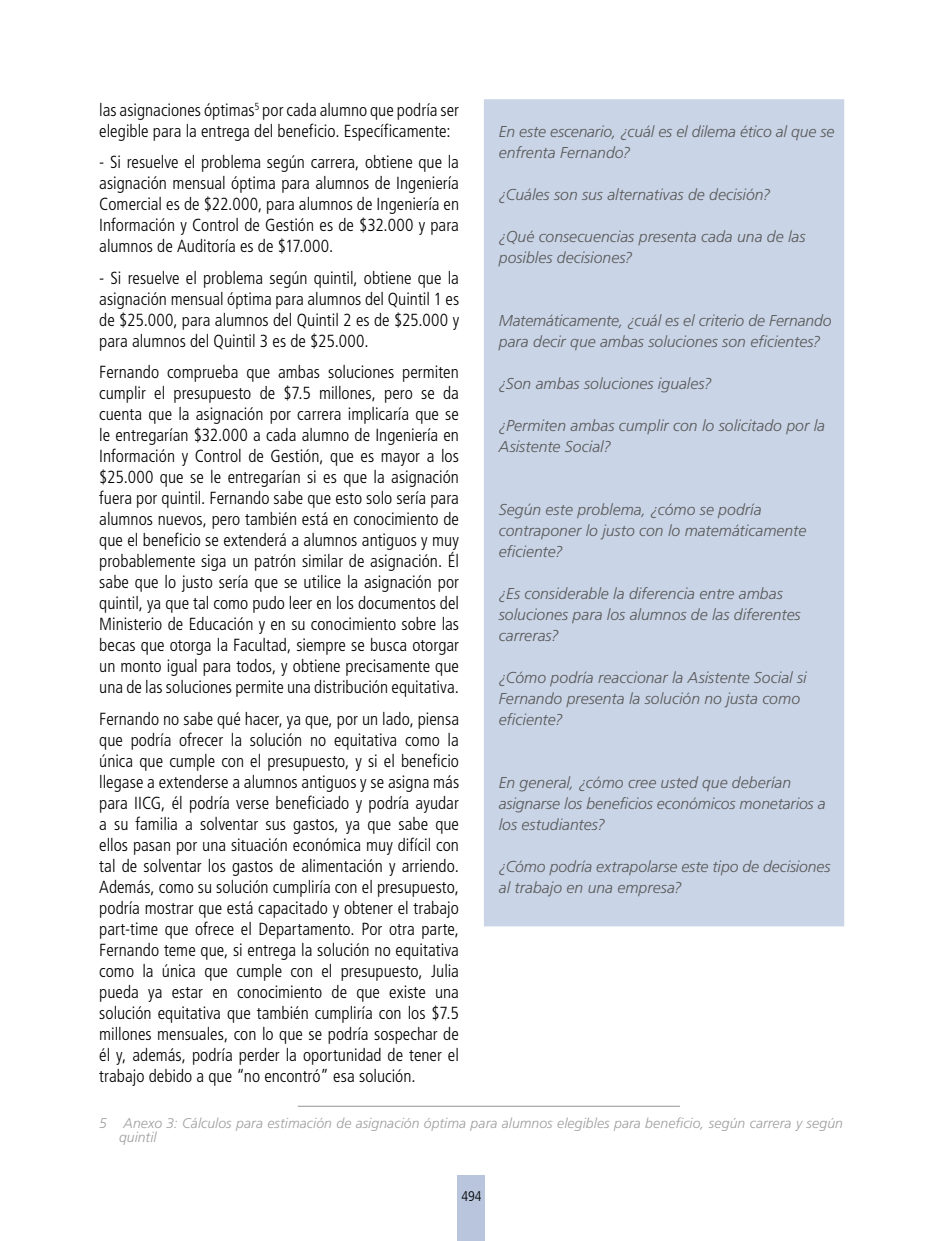
<style>
.page{position:relative;width:943px;height:1241px;background:#fff}
.page>*{position:absolute;margin:0;border:0;box-sizing:border-box;transform-origin:0 0}
.t1{font:300 condensed 17.5px/21px "Frutiger";color:#000;text-align:justify}
.t2{font:italic 300 15.75px/21px "Frutiger";color:#595959}
.t3{font:italic 300 14px/14px "Frutiger";letter-spacing:.005em;color:#9e9e9e}
.t4{font:300 condensed 14px "Frutiger LT";color:#000}
</style>
<div class="page">
<div style="left:457px;top:1175px;width:28px;height:65px;background:#b8c5dd"></div>
<div style="left:484px;top:99px;width:360px;height:827px;background:#c9d4e6"></div>
<hr style="left:298px;top:1105px;width:382px;height:1px;background:#949494">
<p class="t1" style="left:99px;top:99px;width:361px">las asignaciones óptimas<sup>5</sup> por cada alumno que podría ser elegible para la entrega del beneficio. Específicamente:</p>
<p class="t1" style="left:99px;top:152px;width:361px">- Si resuelve el problema según carrera, obtiene que la asignación mensual óptima para alumnos de Ingeniería Comercial es de $22.000, para alumnos de Ingeniería en Información y Control de Gestión es de $32.000 y para alumnos de Auditoría es de $17.000.</p>
<p class="t1" style="left:99px;top:267px;width:361px">- Si resuelve el problema según quintil, obtiene que la asignación mensual óptima para alumnos del Quintil 1 es de $25.000, para alumnos del Quintil 2 es de $25.000 y para alumnos del Quintil 3 es de $25.000.</p>
<p class="t1" style="left:99px;top:362px;width:361px">Fernando comprueba que ambas soluciones permiten cumplir el presupuesto de $7.5 millones, pero se da cuenta que la asignación por carrera implicaría que se le entregarían $32.000 a cada alumno de Ingeniería en Información y Control de Gestión, que es mayor a los $25.000 que se le entregarían si es que la asignación fuera por quintil. Fernando sabe que esto solo sería para alumnos nuevos, pero también está en conocimiento de que el beneficio se extenderá a alumnos antiguos y muy probablemente siga un patrón similar de asignación. Él sabe que lo justo sería que se utilice la asignación por quintil, ya que tal como pudo leer en los documentos del Ministerio de Educación y en su conocimiento sobre las becas que otorga la Facultad, siempre se busca otorgar un monto igual para todos, y obtiene precisamente que una de las soluciones permite una distribución equitativa.</p>
<p class="t1" style="left:99px;top:708px;width:361px">Fernando no sabe qué hacer, ya que, por un lado, piensa que podría ofrecer la solución no equitativa como la única que cumple con el presupuesto, y si el beneficio llegase a extenderse a alumnos antiguos y se asigna más para IICG, él podría verse beneficiado y podría ayudar a su familia a solventar sus gastos, ya que sabe que ellos pasan por una situación económica muy difícil con tal de solventar los gastos de alimentación y arriendo.<br>Además, como su solución cumpliría con el presupuesto, podría mostrar que está capacitado y obtener el trabajo part-time que ofrece el Departamento. Por otra parte, Fernando teme que, si entrega la solución no equitativa como la única que cumple con el presupuesto, Julia pueda ya estar en conocimiento de que existe una solución equitativa que también cumpliría con los $7.5 millones mensuales, con lo que se podría sospechar de él y, además, podría perder la oportunidad de tener el trabajo debido a que “no encontró” esa solución.</p>
<p class="t3" style="left:119px;top:1115px;width:725px;text-indent:-20px">5 Anexo 3: Cálculos para estimación de asignación óptima para alumnos elegibles para beneficio, según carrera y según quintil</p>
<p class="t2" style="left:499px;top:121px;width:337px">En este escenario, ¿cuál es el dilema ético al que se enfrenta Fernando?</p>
<p class="t2" style="left:499px;top:184px;width:273px">¿Cuáles son sus alternativas de decisión?</p>
<p class="t2" style="left:499px;top:226px;width:308px">¿Qué consecuencias presenta cada una de las posibles decisiones?</p>
<p class="t2" style="left:499px;top:310px;width:334px">Matemáticamente, ¿cuál es el criterio de Fernando para decir que ambas soluciones son eficientes?</p>
<p class="t2" style="left:499px;top:373px;width:215px">¿Son ambas soluciones iguales?</p>
<p class="t2" style="left:499px;top:415px;width:328px">¿Permiten ambas cumplir con lo solicitado por la<br>Asistente Social?</p>
<p class="t2" style="left:499px;top:499px;width:309px">Según este problema, ¿cómo se podría contraponer lo justo con lo matemáticamente eficiente?</p>
<p class="t2" style="left:499px;top:583px;width:303px">¿Es considerable la diferencia entre ambas soluciones para los alumnos de las diferentes carreras?</p>
<p class="t2" style="left:499px;top:667px;width:309px">¿Cómo podría reaccionar la Asistente Social si<br>Fernando presenta la solución no justa como eficiente?</p>
<p class="t2" style="left:499px;top:772px;width:328px">En general, ¿cómo cree usted que deberían asignarse los beneficios económicos monetarios a los estudiantes?</p>
<p class="t2" style="left:499px;top:856px;width:333px">¿Cómo podría extrapolarse este tipo de decisiones al trabajo en una empresa?</p>
<p class="t4" style="left:461px;top:1188px;width:22px">494</p>
</div>
